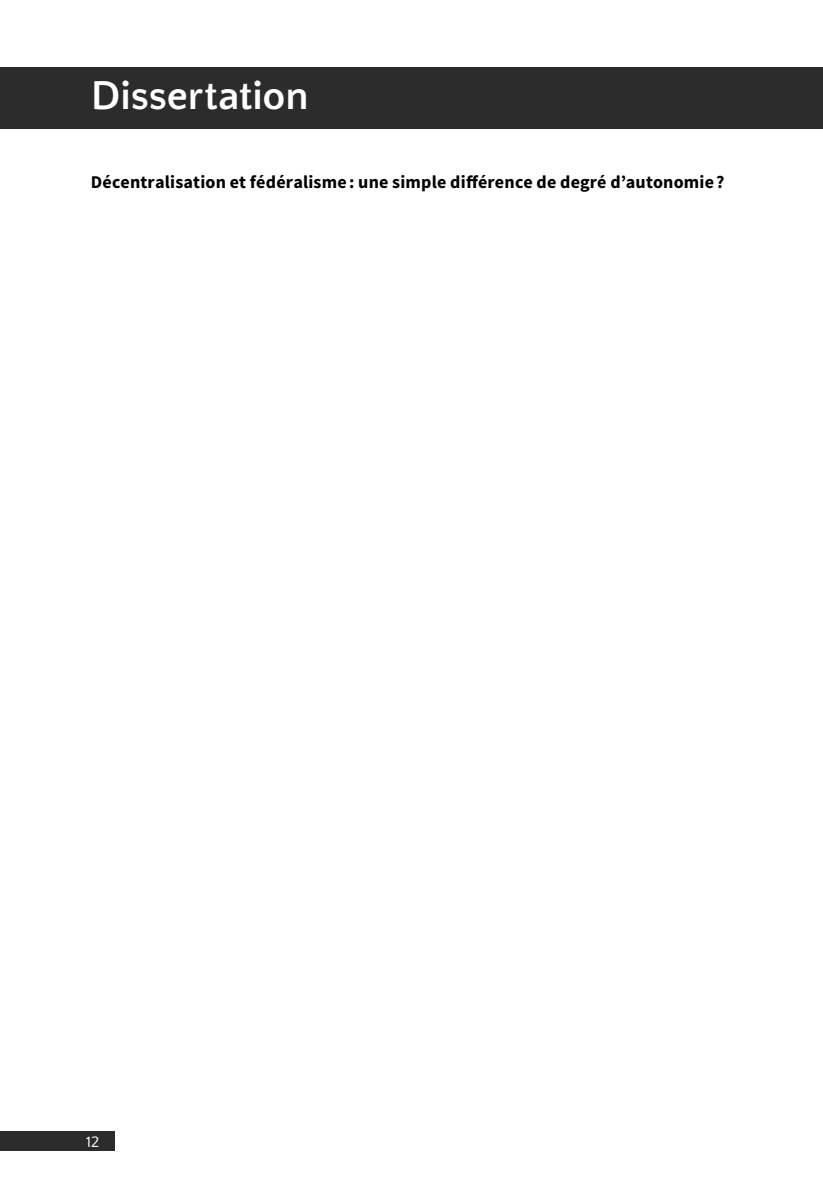
<style>
.page{position:relative;width:823px;height:1191px;background:#fff}
.page>*{position:absolute;margin:0;border:0;box-sizing:border-box;transform-origin:0 0}
.t1{font:700 42px "Quattrocento Sans";letter-spacing:-.005em;color:#fff}
.t2{font:700 18px "Source Sans Pro";letter-spacing:.01em;color:#000}
.t3{font:16px "Quattrocento Sans";color:#fff}
</style>
<div class="page">
<div style="left:0;top:67px;width:822px;height:62px;background:#2c2c2c"></div>
<div style="left:0;top:1131px;width:115px;height:20px;background:#2c2c2c"></div>
<h1 class="t1" style="left:91px;top:78px;width:219px">Dissertation</h1>
<p class="t2" style="left:91px;top:175px;width:635px">Décentralisation et fédéralisme : une simple différence de degré d’autonomie ?</p>
<p class="t3" style="left:86px;top:1134px;width:15px">12</p>
</div>
